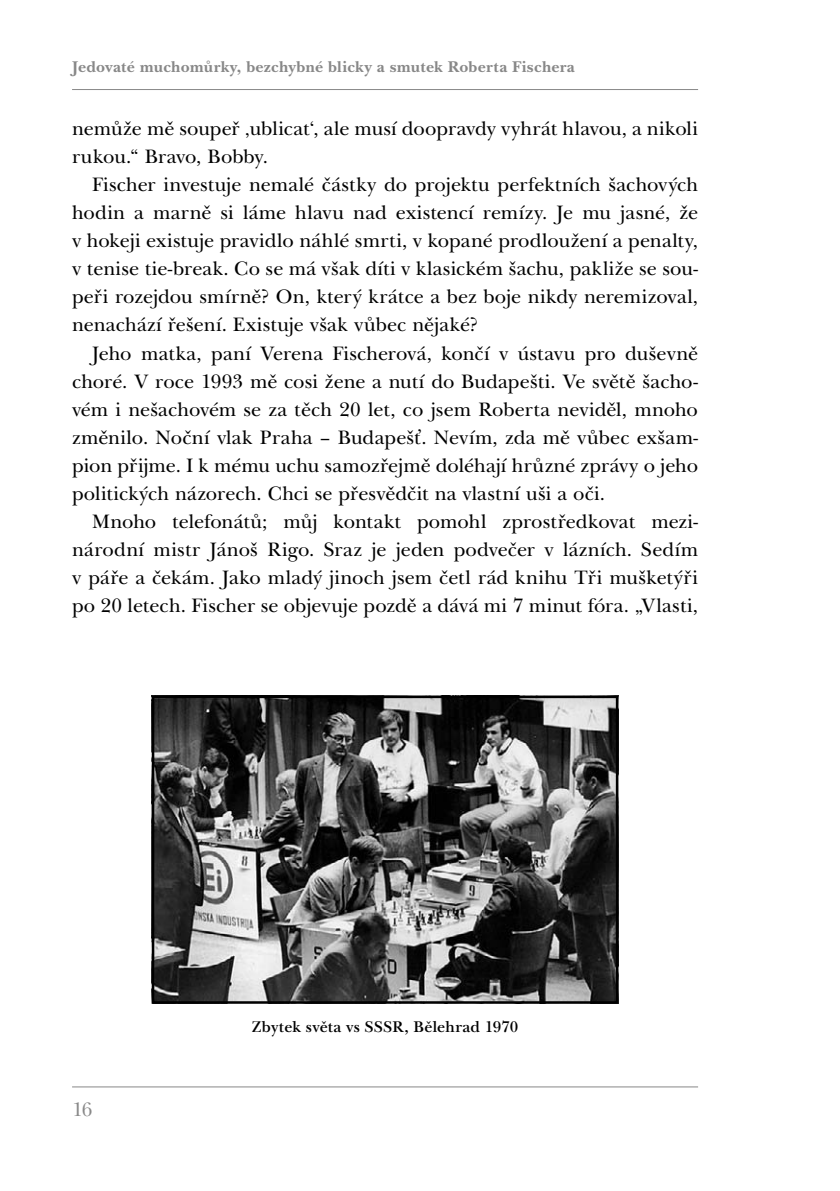
<style>
.page{position:relative;width:840px;height:1191px;background:#fff}
.page>*{position:absolute;margin:0;border:0;box-sizing:border-box;transform-origin:0 0}
.t1{font:20px "New Baskervilltc TOT Rom";letter-spacing:.005em;color:#000}
.t2{font:20px "New Baskervilltc TOT Rom";color:#888}
.t3{font:700 16px "New Baskervil Itc TOT";letter-spacing:.01em;color:#888}
.t4{font:16px "New Baskervil Itc TOT Sem Bol";letter-spacing:.015em;color:#000}
</style>
<div class="page">
<hr style="left:72px;top:1086px;width:625px;height:1px;background:#888">
<img style="left:155px;top:698px;width:460px;height:302px">
<div style="left:152px;top:695px;width:466px;height:308px;border:2px solid #000"></div>
<hr style="left:72px;top:89px;width:625px;height:1px;background:#888">
<p class="t3" style="left:72px;top:60px;width:504px">Jedovaté muchomůrky, bezchybné blicky a smutek Roberta Fischera</p>
<p class="t1" style="left:72px;top:121px;width:627px">nemůže mě soupeř ‚ublicat‘, ale musí doopravdy vyhrát hlavou, a nikoli</p>
<p class="t1" style="left:72px;top:149px;width:197px">rukou.“ Bravo, Bobby.</p>
<p class="t1" style="left:92px;top:177px;width:607px">Fischer investuje nemalé částky do projektu perfektních šachových</p>
<p class="t1" style="left:72px;top:205px;width:627px">hodin a marně si láme hlavu nad existencí remízy. Je mu jasné, že</p>
<p class="t1" style="left:72px;top:233px;width:627px">v hokeji existuje pravidlo náhlé smrti, v kopané prodloužení a penalty,</p>
<p class="t1" style="left:72px;top:261px;width:627px">v tenise tie-break. Co se má však díti v klasickém šachu, pakliže se sou-</p>
<p class="t1" style="left:72px;top:289px;width:627px">peři rozejdou smírně? On, který krátce a bez boje nikdy neremizoval,</p>
<p class="t1" style="left:72px;top:317px;width:407px">nenachází řešení. Existuje však vůbec nějaké?</p>
<p class="t1" style="left:92px;top:345px;width:607px">Jeho matka, paní Verena Fischerová, končí v ústavu pro duševně</p>
<p class="t1" style="left:72px;top:373px;width:627px">choré. V roce 1993 mě cosi žene a nutí do Budapešti. Ve světě šacho-</p>
<p class="t1" style="left:72px;top:401px;width:627px">vém i nešachovém se za těch 20 let, co jsem Roberta neviděl, mnoho</p>
<p class="t1" style="left:72px;top:429px;width:627px">změnilo. Noční vlak Praha – Budapešť. Nevím, zda mě vůbec exšam-</p>
<p class="t1" style="left:72px;top:457px;width:627px">pion přijme. I k mému uchu samozřejmě doléhají hrůzné zprávy o jeho</p>
<p class="t1" style="left:72px;top:485px;width:534px">politických názorech. Chci se přesvědčit na vlastní uši a oči.</p>
<p class="t1" style="left:92px;top:513px;width:607px">Mnoho telefonátů; můj kontakt pomohl zprostředkovat mezi-</p>
<p class="t1" style="left:72px;top:541px;width:627px">národní mistr Jánoš Rigo. Sraz je jeden podvečer v lázních. Sedím</p>
<p class="t1" style="left:72px;top:569px;width:627px">v páře a čekám. Jako mladý jinoch jsem četl rád knihu Tři mušketýři</p>
<p class="t1" style="left:72px;top:597px;width:627px">po 20 letech. Fischer se objevuje pozdě a dává mi 7 minut fóra. „Vlasti,</p>
<p class="t2" style="left:72px;top:1101px;width:22px">16</p>
<p class="t4" style="left:251px;top:1019px;width:268px">Zbytek světa vs SSSR, Bělehrad 1970</p>
</div>
